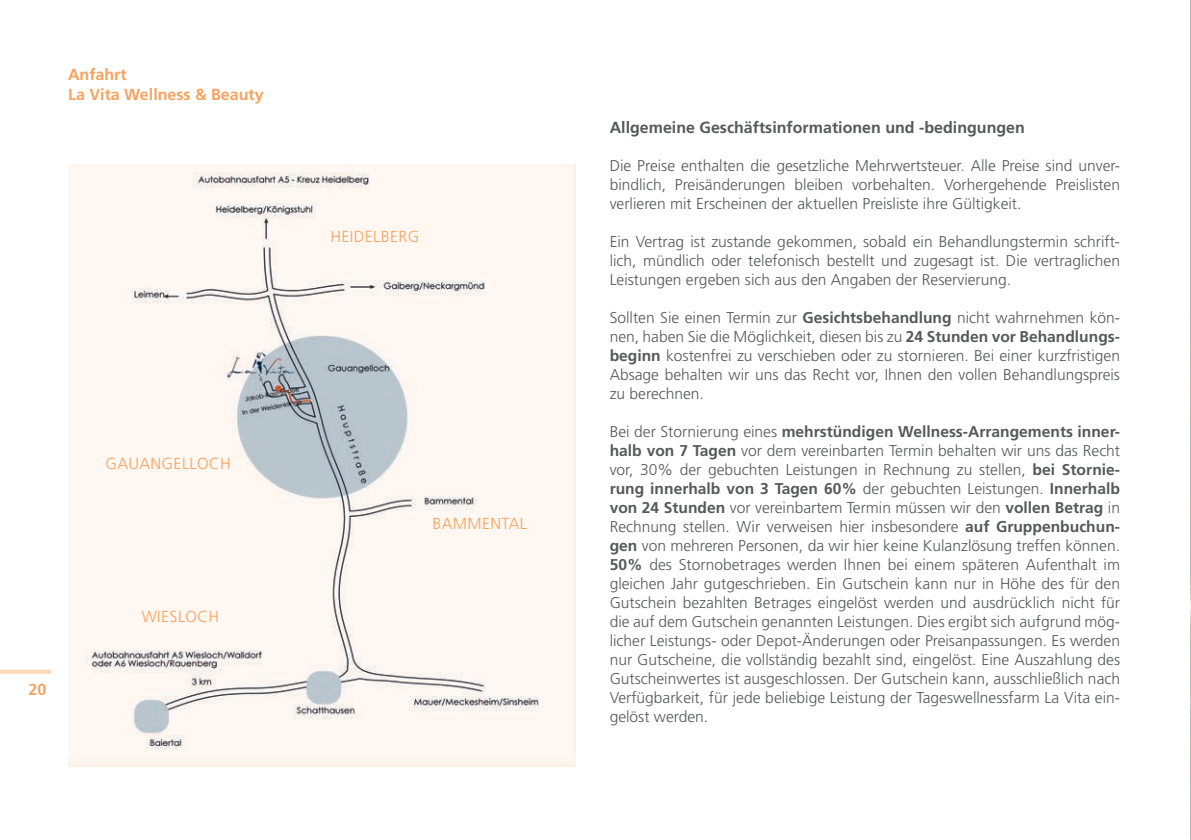
<style>
.page{position:relative;width:1191px;height:840px;background:#fff}
.page>*{position:absolute;margin:0;border:0;box-sizing:border-box;transform-origin:0 0}
.t1{font:700 16px "Frutiger LT Std";color:#57585a}
.t2{font:300 16px "Frutiger LT Std";letter-spacing:.025em;color:#f8a25e}
.t3{font:700 16px/20px "Frutiger LT Std";color:#f8a25e}
.t4{font:300 15.6px/19px "Frutiger LT Std";color:#57585a;text-align:justify}
.s1{font-weight:700}
</style>
<div class="page">
<svg style="left:0;top:669px;width:51px;height:4px"></svg>
<img style="left:68px;top:164px;width:507px;height:601px">
<img style="left:1190px;top:0;width:1px;height:839px">
<p class="t3" style="left:68px;top:65px;width:197px">Anfahrt<br>La Vita Wellness &amp; Beauty</p>
<p class="t2" style="left:330px;top:227px;width:90px">HEIDELBERG</p>
<p class="t3" style="left:28px;top:678px;width:20px">20</p>
<p class="t2" style="left:105px;top:454px;width:127px">GAUANGELLOCH</p>
<p class="t2" style="left:142px;top:607px;width:79px">WIESLOCH</p>
<p class="t2" style="left:432px;top:514px;width:96px">BAMMENTAL</p>
<p class="t1" style="left:609px;top:118px;width:417px">Allgemeine Geschäftsinformationen und -bedingungen</p>
<p class="t4" style="left:609px;top:156px;width:512px">Die Preise enthalten die gesetzliche Mehrwertsteuer. Alle Preise sind unver&shy;bindlich, Preisänderungen bleiben vorbehalten. Vorhergehende Preislisten verlieren mit Erscheinen der aktuellen Preisliste ihre Gültigkeit.</p>
<p class="t4" style="left:609px;top:232px;width:512px">Ein Vertrag ist zustande gekommen, sobald ein Behandlungstermin schrift&shy;lich, mündlich oder telefonisch bestellt und zugesagt ist. Die vertraglichen Leistungen ergeben sich aus den Angaben der Reservierung.</p>
<p class="t4" style="left:609px;top:308px;width:512px">Sollten Sie einen Termin zur <span class="s1">Gesichtsbehandlung</span> nicht wahrnehmen kön&shy;nen, haben Sie die Möglichkeit, diesen bis zu <span class="s1">24 Stunden vor Behandlungs&shy;beginn</span> kostenfrei zu verschieben oder zu stornieren. Bei einer kurzfristigen Absage behalten wir uns das Recht vor, Ihnen den vollen Behandlungspreis zu berechnen.</p>
<p class="t4" style="left:609px;top:422px;width:512px">Bei der Stornierung eines <span class="s1">mehrstündigen Wellness-Arrangements inner&shy;halb von 7 Tagen</span> vor dem vereinbarten Termin behalten wir uns das Recht vor, 30% der gebuchten Leistungen in Rechnung zu stellen, <span class="s1">bei Stornie&shy;rung innerhalb von 3 Tagen 60%</span> der gebuchten Leistungen. <span class="s1">Innerhalb von 24 Stunden</span> vor vereinbartem Termin müssen wir den <span class="s1">vollen Betrag</span> in Rechnung stellen. Wir verweisen hier insbesondere <span class="s1">auf Gruppenbuchun&shy;gen</span> von mehreren Personen, da wir hier keine Kulanzlösung treffen können.<br><span class="s1">50%</span> des Stornobetrages werden Ihnen bei einem späteren Aufenthalt im gleichen Jahr gutgeschrieben. Ein Gutschein kann nur in Höhe des für den Gutschein bezahlten Betrages eingelöst werden und ausdrücklich nicht für die auf dem Gutschein genannten Leistungen. Dies ergibt sich aufgrund mög&shy;licher Leistungs- oder Depot-Änderungen oder Preisanpassungen. Es werden nur Gutscheine, die vollständig bezahlt sind, eingelöst. Eine Auszahlung des Gutscheinwertes ist ausgeschlossen. Der Gutschein kann, ausschließlich nach Verfügbarkeit, für jede beliebige Leistung der Tageswellnessfarm La Vita ein&shy;gelöst werden.</p>
</div>
